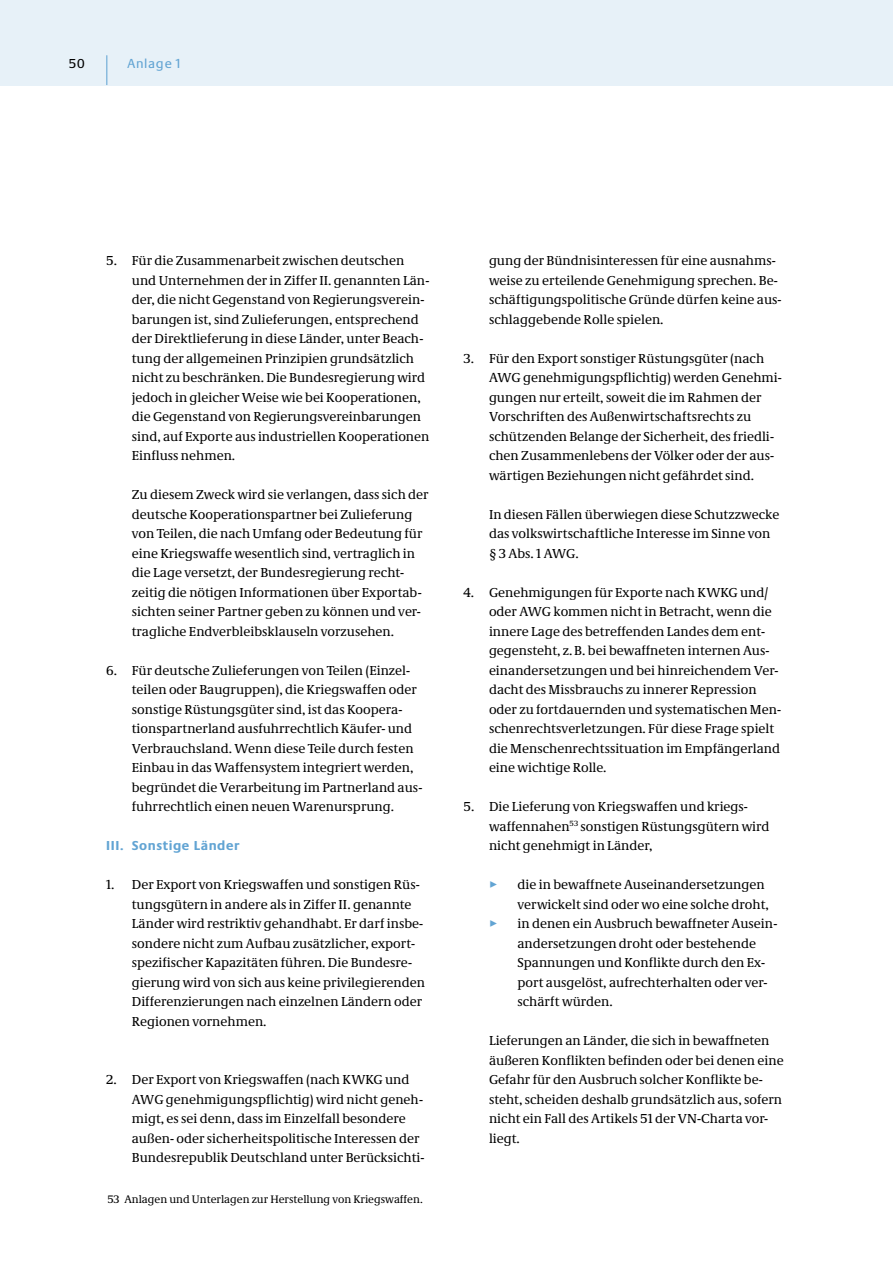
<style>
.page{position:relative;width:893px;height:1263px;background:#fff}
.page>*{position:absolute;margin:0;border:0;box-sizing:border-box;transform-origin:0 0}
.t1{font:13.5px/19.5px "Neue Demos";color:#000}
.t2{font:700 13.5px "Neue Praxis";letter-spacing:.04em;color:#62a4d3}
.t3{font:13.5px "Neue Praxis";letter-spacing:.05em;color:#62a4d3}
.t4{font:13.5px "Neue Praxis";color:#000}
.t5{font:11.25px "Neue Demos";color:#000}
.s1{color:#62a4d3}
</style>
<div class="page">
<div style="left:0;top:0;width:893px;height:85px;background:#e7f1f8"></div>
<hr style="left:106px;top:55px;width:1px;height:30px;background:#62a4d3">
<p class="t4" style="left:69px;top:55px;width:18px">50</p>
<p class="t3" style="left:128px;top:55px;width:54px">Anlage 1</p>
<p class="t1" style="left:132px;top:251px;width:299px;text-indent:-26px">5. Für die Zusammenarbeit zwischen deutschen und Unternehmen der in Ziffer II. genannten Län&shy;der, die nicht Gegenstand von Regierungsverein&shy;barungen ist, sind Zulieferungen, entsprechend der Direktlieferung in diese Länder, unter Beach&shy;tung der allgemeinen Prinzipien grundsätzlich nicht zu beschränken. Die Bundesregierung wird jedoch in gleicher Weise wie bei Kooperationen, die Gegenstand von Regierungsvereinbarungen sind, auf Exporte aus industriellen Kooperationen Einfluss nehmen.</p>
<p class="t1" style="left:132px;top:485px;width:298px">Zu diesem Zweck wird sie verlangen, dass sich der deutsche Kooperationspartner bei Zulieferung von Teilen, die nach Umfang oder Bedeutung für eine Kriegswaffe wesentlich sind, vertraglich in die Lage versetzt, der Bundesregierung recht&shy;zeitig die nötigen Informationen über Exportab&shy;sichten seiner Partner geben zu können und ver&shy;tragliche Endverbleibsklauseln vorzusehen.</p>
<p class="t1" style="left:132px;top:660px;width:292px;text-indent:-26px">6. Für deutsche Zulieferungen von Teilen (Einzel&shy;teilen oder Baugruppen), die Kriegswaffen oder sonstige Rüstungsgüter sind, ist das Koopera&shy;tionspartnerland ausfuhrrechtlich Käufer- und Verbrauchsland. Wenn diese Teile durch festen Einbau in das Waffensystem integriert werden, begründet die Verarbeitung im Partnerland aus&shy;fuhrrechtlich einen neuen Warenursprung.</p>
<p class="t2" style="left:106px;top:837px;width:135px">III. Sonstige Länder</p>
<p class="t1" style="left:132px;top:875px;width:295px;text-indent:-26px">1. Der Export von Kriegswaffen und sonstigen Rüs&shy;tungsgütern in andere als in Ziffer II. genannte Länder wird restriktiv gehandhabt. Er darf insbe&shy;sondere nicht zum Aufbau zusätzlicher, export&shy;spezifischer Kapazitäten führen. Die Bundesre&shy;gierung wird von sich aus keine privilegierenden Differenzierungen nach einzelnen Ländern oder Regionen vornehmen.</p>
<p class="t1" style="left:132px;top:1070px;width:294px;text-indent:-26px">2. Der Export von Kriegswaffen (nach KWKG und AWG genehmigungspflichtig) wird nicht geneh&shy;migt, es sei denn, dass im Einzelfall besondere außen- oder sicherheitspolitische Interessen der Bundesrepublik Deutschland unter Berücksichti-</p>
<p class="t5" style="left:107px;top:1192px;width:317px">53 Anlagen und Unterlagen zur Herstellung von Kriegswaffen.</p>
<p class="t1" style="left:489px;top:251px;width:294px">gung der Bündnisinteressen für eine ausnahms&shy;weise zu erteilende Genehmigung sprechen. Be&shy;schäftigungspolitische Gründe dürfen keine aus&shy;schlaggebende Rolle spielen.</p>
<p class="t1" style="left:489px;top:348px;width:294px;text-indent:-26px">3. Für den Export sonstiger Rüstungsgüter (nach AWG genehmigungspflichtig) werden Genehmi&shy;gungen nur erteilt, soweit die im Rahmen der Vorschriften des Außenwirtschaftsrechts zu schützenden Belange der Sicherheit, des friedli&shy;chen Zusammenlebens der Völker oder der aus&shy;wärtigen Beziehungen nicht gefährdet sind.</p>
<p class="t1" style="left:489px;top:504px;width:292px">In diesen Fällen überwiegen diese Schutzzwecke das volkswirtschaftliche Interesse im Sinne von § 3 Abs. 1 AWG.</p>
<p class="t1" style="left:489px;top:582px;width:294px;text-indent:-26px">4. Genehmigungen für Exporte nach KWKG und/ oder AWG kommen nicht in Betracht, wenn die innere Lage des betreffenden Landes dem ent&shy;gegensteht, z.B. bei bewaffneten internen Aus&shy;einandersetzungen und bei hinreichendem Ver&shy;dacht des Missbrauchs zu innerer Repression oder zu fortdauernden und systematischen Men&shy;schenrechtsverletzungen. Für diese Frage spielt die Menschenrechtssituation im Empfängerland eine wichtige Rolle.</p>
<p class="t1" style="left:489px;top:796px;width:282px;text-indent:-26px">5. Die Lieferung von Kriegswaffen und kriegs&shy;waffennahen<sup>53</sup> sonstigen Rüstungsgütern wird nicht genehmigt in Länder,</p>
<p class="t1" style="left:517px;top:875px;width:253px;text-indent:-28px"><span class="s1">✓</span> die in bewaffnete Auseinandersetzungen verwickelt sind oder wo eine solche droht,</p>
<p class="t1" style="left:517px;top:914px;width:261px;text-indent:-28px"><span class="s1">✓</span> in denen ein Ausbruch bewaffneter Ausein&shy;andersetzungen droht oder bestehende Spannungen und Konflikte durch den Ex&shy;port ausgelöst, aufrechterhalten oder ver&shy;schärft würden.</p>
<p class="t1" style="left:489px;top:1031px;width:296px">Lieferungen an Länder, die sich in bewaffneten äußeren Konflikten befinden oder bei denen eine Gefahr für den Ausbruch solcher Konflikte be&shy;steht, scheiden deshalb grundsätzlich aus, sofern nicht ein Fall des Artikels 51 der VN-Charta vor&shy;liegt.</p>
</div>
